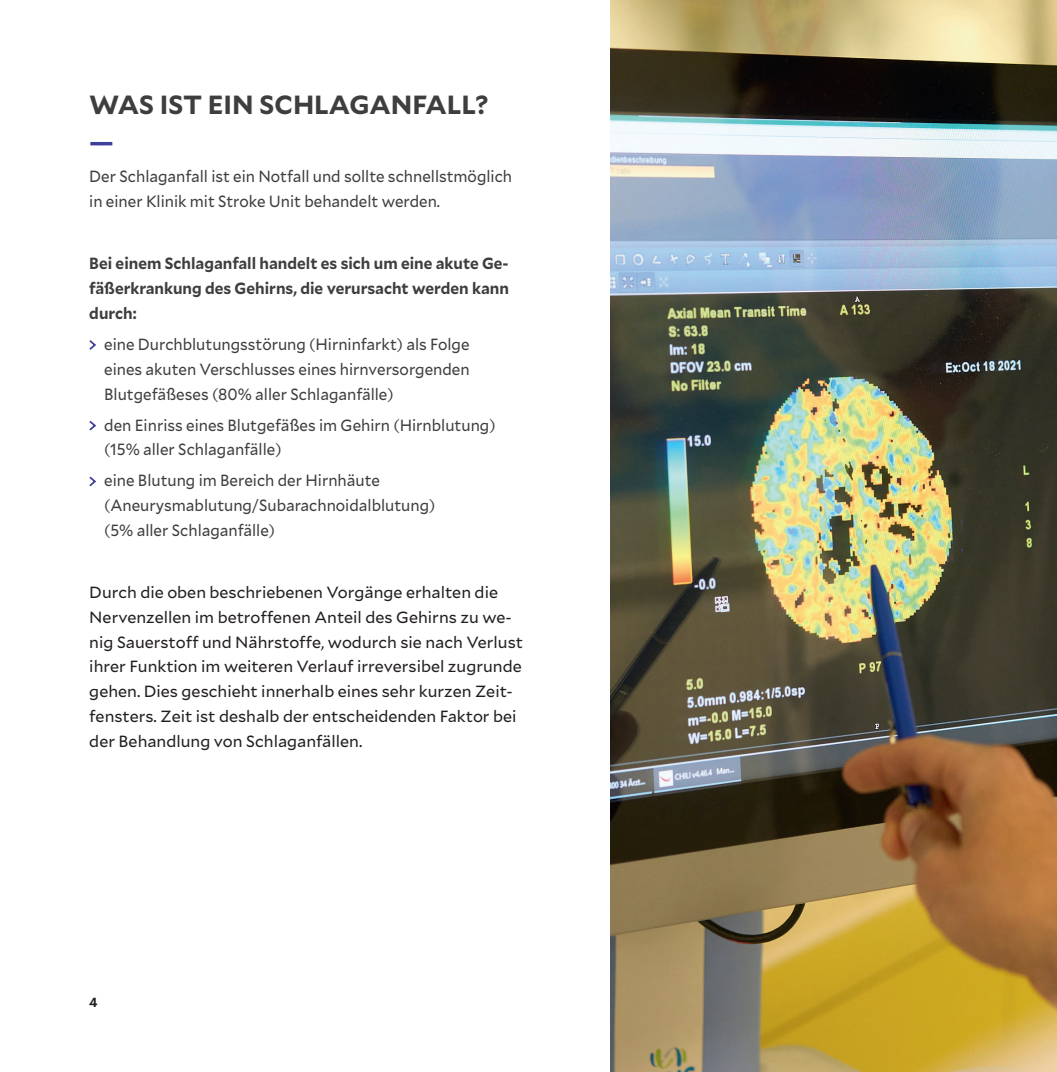
<style>
.page{position:relative;width:1057px;height:1072px;background:#fff}
.page>*{position:absolute;margin:0;border:0;box-sizing:border-box;transform-origin:0 0}
.t1{font:700 26.25px "Mallory";color:#3e3e3f}
.t2{font:700 26.25px "Mallory";color:#3e3f99}
.t3{font:16.1px/24.8px "Mallory";color:#3e3e3f;scale:.94 1}
.t4{font:16.1px/24.8px "Mallory";color:#231f20}
.t5{font:700 16.1px/24.8px "Mallory";color:#3e3e3f;text-align:justify;scale:.94 1}
.t6{font:700 13.12px "Mallory";color:#231f20}
</style>
<div class="page">
<img style="left:610px;top:0;width:447px;height:1071px">
<svg style="left:89px;top:340px;width:7px;height:10px"></svg>
<svg style="left:89px;top:420px;width:7px;height:11px"></svg>
<svg style="left:89px;top:476px;width:7px;height:11px"></svg>
<h1 class="t1" style="left:89px;top:85px;width:400px">WAS IST EIN SCHLAGANFALL?</h1>
<h1 class="t2" style="left:89px;top:122px;width:26px">—</h1>
<p class="t3" style="left:89px;top:163px;width:451px">Der Schlaganfall ist ein Notfall und sollte schnellstmöglich in einer Klinik mit Stroke Unit behandelt werden.</p>
<p class="t5" style="left:89px;top:250px;width:448px">Bei einem Schlaganfall handelt es sich um eine akute Ge&shy;fäßerkrankung des Gehirns, die verursacht werden kann durch:</p>
<p class="t3" style="left:104px;top:331px;width:390px;text-align:justify">eine Durchblutungsstörung (Hirninfarkt) als Folge eines akuten Verschlusses eines hirnversorgenden Blutgefäßeses (80% aller Schlaganfälle)</p>
<p class="t3" style="left:104px;top:411px;width:418px">den Einriss eines Blutgefäßes im Gehirn (Hirnblutung) (15% aller Schlaganfälle)</p>
<p class="t3" style="left:104px;top:467px;width:354px">eine Blutung im Bereich der Hirnhäute (Aneurysmablutung/Subarachnoidalblutung) (5% aller Schlaganfälle)</p>
<p class="t4" style="left:89px;top:579px;width:435px">Durch die oben beschriebenen Vorgänge erhalten die Nervenzellen im betroffenen Anteil des Gehirns zu we&shy;nig Sauerstoff und Nährstoffe, wodurch sie nach Verlust ihrer Funktion im weiteren Verlauf irreversibel zugrunde gehen. Dies geschieht innerhalb eines sehr kurzen Zeit&shy;fensters. Zeit ist deshalb der entscheidenden Faktor bei der Behandlung von Schlaganfällen.</p>
<p class="t6" style="left:89px;top:992px;width:10px">4</p>
</div>
